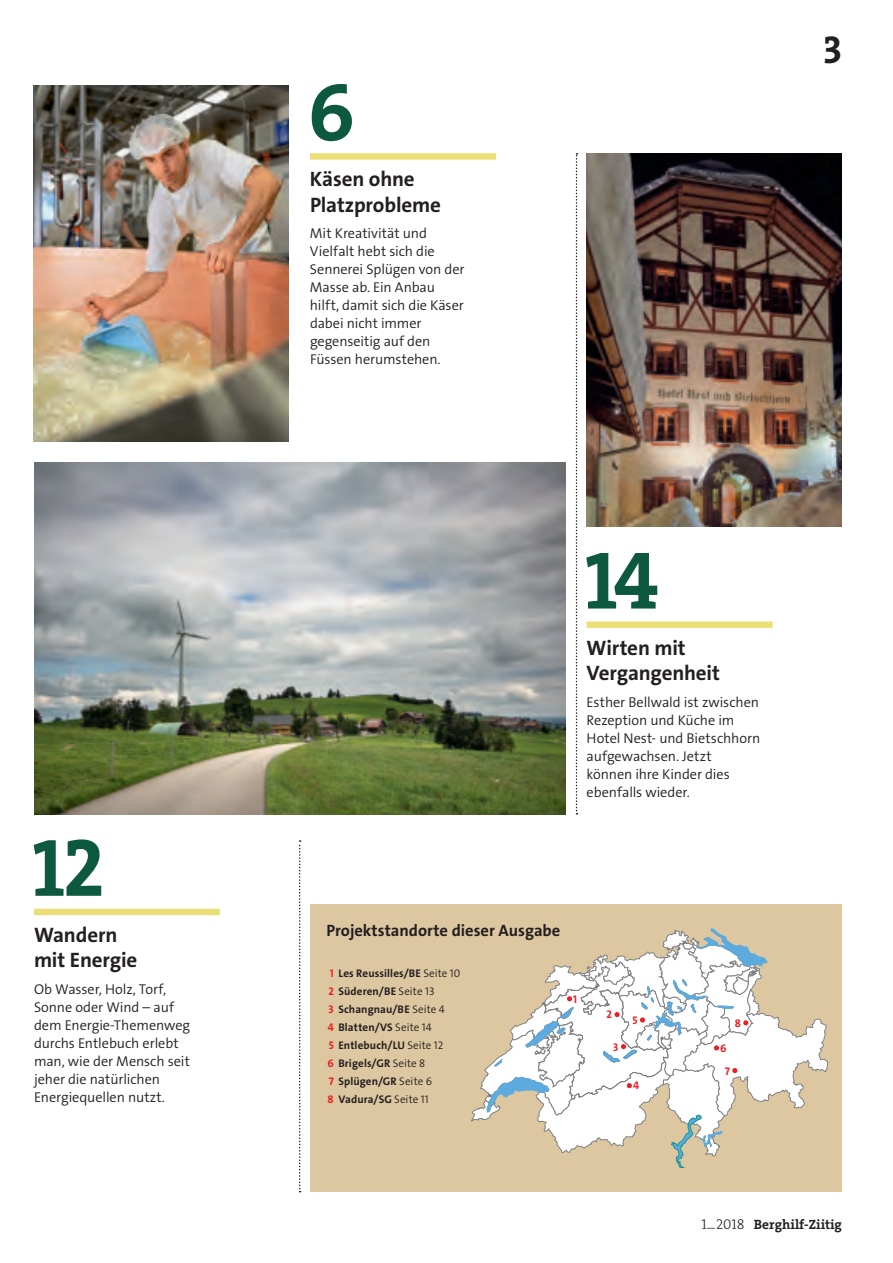
<style>
.page{position:relative;width:893px;height:1263px;background:#fff}
.page>*{position:absolute;margin:0;border:0;box-sizing:border-box;transform-origin:0 0}
.t1{font:82.2px "The Serif LP7 Bld";color:#0d593f}
.t2{font:39px "The Serif LP7 Bld";color:#231f20}
.t3{font:21px/25.5px "The Sans LP7 Bld";letter-spacing:-.01em;color:#231f20}
.t4{font:16.5px "The Sans LP7 Bld";color:#231f20}
.t5{font:14.25px/18px "The Sans LP4 Se Lig";letter-spacing:-.005em;color:#231f20}
.t6{font:13.5px "The Serif LP7 Bld";color:#231f20}
.t7{font:11.1px/18px "The Sans LP7 Bld";letter-spacing:.01em;color:#231f20}
.t8{font:11.1px "The Sans LP7 Bld";color:#ee1d23}
.s1{color:#ee1d23}
.s2{font-family:"The Sans LP4 Se Lig"}
.s3{font-family:"The Serif LP3 Lig";font-size:14.25px}
</style>
<div class="page">
<svg style="left:299px;top:840px;width:2px;height:352px"></svg>
<svg style="left:576px;top:153px;width:1px;height:661px"></svg>
<img style="left:34px;top:85px;width:255px;height:357px">
<div style="left:310px;top:904px;width:532px;height:288px;background:#ddc7a1"></div>
<img style="left:587px;top:153px;width:255px;height:373px">
<div style="left:310px;top:153px;width:186px;height:7px;background:#ebde76"></div>
<div style="left:587px;top:621px;width:186px;height:7px;background:#ebde76"></div>
<div style="left:34px;top:909px;width:186px;height:6px;background:#ebde76"></div>
<svg style="left:471px;top:928px;width:357px;height:240px"></svg>
<img style="left:34px;top:463px;width:532px;height:351px">
<h1 class="t1" style="left:31px;top:813px;width:75px">12</h1>
<h3 class="t3" style="left:34px;top:922px;width:105px">Wandern mit Energie</h3>
<p class="t5" style="left:34px;top:980px;width:158px">Ob Wasser, Holz, Torf,<br>Sonne oder Wind – auf dem Energie-Themenweg durchs Entlebuch erlebt man, wie der Mensch seit jeher die natürlichen<br>Energiequellen nutzt.</p>
<h1 class="t1" style="left:307px;top:58px;width:49px">6</h1>
<h3 class="t3" style="left:310px;top:167px;width:133px">Käsen ohne<br>Platzprobleme</h3>
<p class="t5" style="left:310px;top:225px;width:156px">Mit Kreativität und<br>Vielfalt hebt sich die<br>Sennerei Splügen von der<br>Masse ab. Ein Anbau hilft, damit sich die Käser dabei nicht immer gegenseitig auf den<br>Füssen herumstehen.</p>
<h2 class="t2" style="left:823px;top:24px;width:20px">3</h2>
<h1 class="t1" style="left:584px;top:526px;width:76px">14</h1>
<h3 class="t3" style="left:587px;top:635px;width:135px">Wirten mit<br>Vergangenheit</h3>
<p class="t5" style="left:587px;top:693px;width:175px">Esther Bellwald ist zwischen<br>Rezeption und Küche im<br>Hotel Nest- und Bietschhorn aufgewachsen. Jetzt können ihre Kinder dies ebenfalls wieder.</p>
<p class="t4" style="left:327px;top:919px;width:235px">Projektstandorte dieser Ausgabe</p>
<p class="t7" style="left:327px;top:964px;width:134px"><span class="s1">1</span> Les Reussilles/BE <span class="s2">Seite 10<br></span><span class="s1">2</span> Süderen/BE <span class="s2">Seite 13<br></span><span class="s1">3</span> Schangnau/BE <span class="s2">Seite 4<br></span><span class="s1">4</span> Blatten/VS <span class="s2">Seite 14<br></span><span class="s1">5</span> Entlebuch/LU <span class="s2">Seite 12<br></span><span class="s1">6</span> Brigels/GR <span class="s2">Seite 8<br></span><span class="s1">7</span> Splügen/GR <span class="s2">Seite 6<br></span><span class="s1">8</span> Vadura/SG <span class="s2">Seite 11</span></p>
<p class="t8" style="left:573px;top:992px;width:5px">1</p>
<p class="t8" style="left:607px;top:1007px;width:7px">2</p>
<p class="t8" style="left:613px;top:1040px;width:7px">3</p>
<p class="t8" style="left:632px;top:1013px;width:7px">5</p>
<p class="t8" style="left:633px;top:1078px;width:8px">4</p>
<p class="t8" style="left:720px;top:1041px;width:8px">6</p>
<p class="t8" style="left:735px;top:1016px;width:8px">8</p>
<p class="t8" style="left:725px;top:1064px;width:7px">7</p>
<p class="t6" style="left:702px;top:1215px;width:142px"><span class="s3">1</span><sup>_</sup><span class="s3">2018</span> Berghilf-Ziitig</p>
</div>
